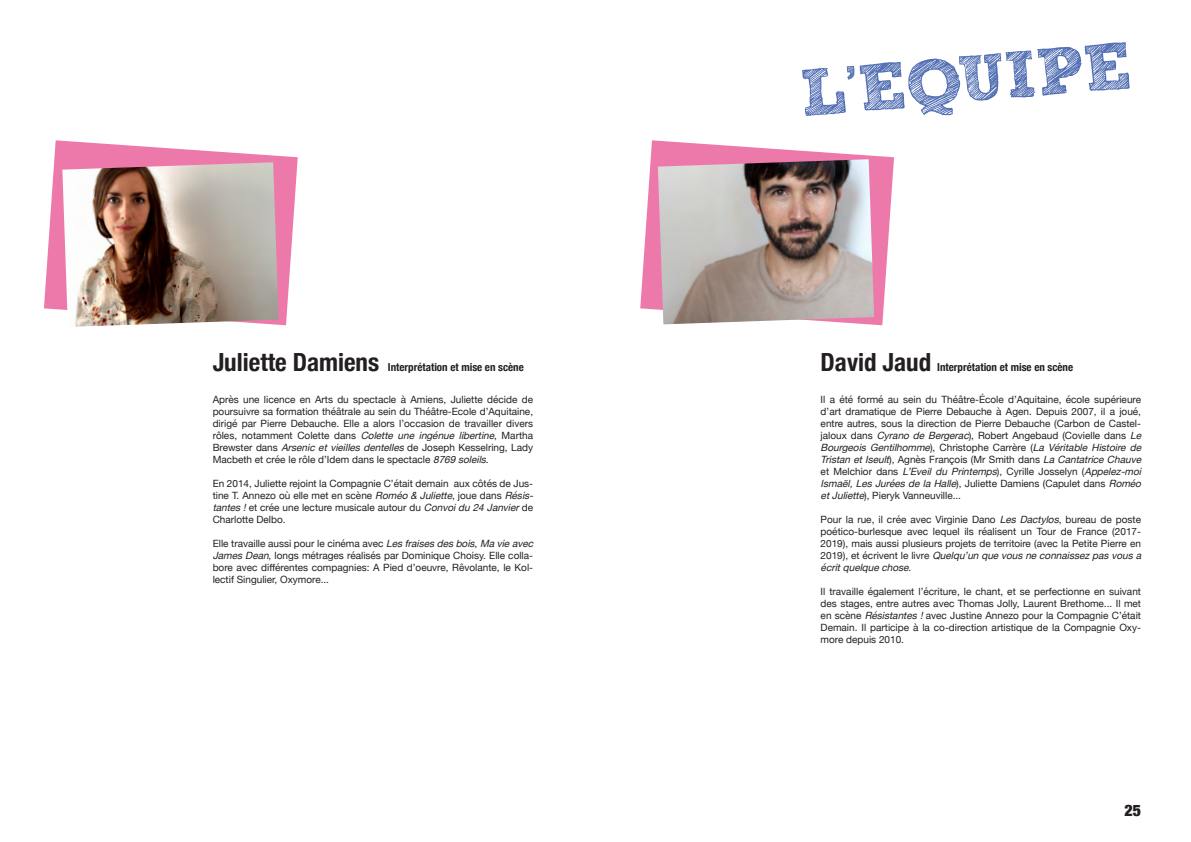
<style>
.page{position:relative;width:1191px;height:842px;background:#fff}
.page>*{position:absolute;margin:0;border:0;box-sizing:border-box;transform-origin:0 0}
.SUBRAYADO_SOMMAIRE{font:66px "Sketch Rockwell";color:#5370b4}
.t1{font:700 condensed 25px "Helvetica Neue";color:#231f20}
.t2{font:900 condensed 16px "Helvetica Neue";color:#231f20}
.t3{font:700 condensed 11px "Helvetica Neue";color:#231f20}
.t4{font:10px/12px "Helvetica Neue";color:#231f20}
.s1{font-style:italic}
</style>
<div class="page">
<svg style="left:44px;top:140px;width:254px;height:185px;fill:#ed79aa"></svg>
<img style="left:62px;top:162px;width:217px;height:165px">
<svg style="left:640px;top:140px;width:254px;height:185px;fill:#ed79aa"></svg>
<img style="left:658px;top:159px;width:216px;height:165px">
<p class="t1" style="left:213px;top:341px;width:168px">Juliette Damiens</p>
<p class="t3" style="left:388px;top:358px;width:137px">Interprétation et mise en scène</p>
<p class="t4" style="left:213px;top:394px;width:322px;text-align:justify">Après une licence en Arts du spectacle à Amiens, Juliette décide de poursuivre sa formation théâtrale au sein du Théâtre-Ecole d’Aquitaine, dirigé par Pierre Debauche. Elle a alors l’occasion de travailler divers rôles, notamment Colette dans <span class="s1">Colette une ingénue libertine</span>, Martha Brewster dans <span class="s1">Arsenicetvieillesdentelles</span>de Joseph Kesselring, Lady Macbeth et crée le rôle d’Idem dans le spectacle <span class="s1">8769soleils</span>.</p>
<p class="t4" style="left:213px;top:478px;width:325px">En 2014, Juliette rejoint la Compagnie C’était demain aux côtés de Jus&shy;tine T. Annezo où elle met en scène <span class="s1">Roméo&amp; Juliette</span>, joue dans <span class="s1">Résis&shy;tantes!</span>et crée une lecture musicale autour du <span class="s1">Convoidu24Janvier</span>de Charlotte Delbo.</p>
<p class="t4" style="left:213px;top:538px;width:325px">Elle travaille aussi pour le cinéma avec <span class="s1">Lesfraisesdesbois,Mavieavec JamesDean</span>, longs métrages réalisés par Dominique Choisy. Elle colla&shy;bore avec différentes compagnies: A Pied d’oeuvre, Rêvolante, le Kol&shy;lectif Singulier, Oxymore...</p>
<p class="SUBRAYADO_SOMMAIRE" style="left:797px;top:58px;width:333px;rotate:-5deg">L’EQUIPE</p>
<p class="t1" style="left:820px;top:341px;width:112px">David Jaud</p>
<p class="t3" style="left:937px;top:358px;width:137px">Interprétation et mise en scène</p>
<p class="t4" style="left:820px;top:394px;width:325px">Il a été formé au sein du Théâtre-École d’Aquitaine, école supérieure d’art dramatique de Pierre Debauche à Agen. Depuis 2007, il a joué, entre autres, sous la direction de Pierre Debauche (Carbon de Castel&shy;jaloux dans <span class="s1">Cyrano de Bergerac</span>), Robert Angebaud (Covielle dans <span class="s1">Le Bourgeois Gentilhomme</span>) , C h r i s t o p h e C a r r è r e ( <span class="s1">La Véritable Histoire de TristanetIseult</span>) , A g n è s F r a n ç o i s ( M r S m i t h d a n s <span class="s1">LaCantatriceChauve </span>et M e l c h i o r d a n s <span class="s1">L’Eveil du Printemps</span>) , Cy r i l l e J o s s e l y n (<span class="s1">Appelez-moi Ismaël,LesJuréesdelaHalle</span>) , J u l i ett e D a m i e n s (C a p u l et d a n s <span class="s1">Roméo etJuliette</span>), Pieryk Vanneuville...</p>
<p class="t4" style="left:820px;top:514px;width:325px">Pour la rue, il crée avec Virginie Dano <span class="s1">Les Dactylos</span>, bureau de poste poético-burlesque avec lequel ils réalisent un Tour de France (2017- 2019), mais aussi plusieurs projets de territoire (avec la Petite Pierre en 2 0 1 9 ) , et é c r i v e n t l e l i v re <span class="s1">Quelqu’unquevousneconnaissezpasvousa écritquelquechose</span>.</p>
<p class="t4" style="left:820px;top:586px;width:322px;text-align:justify">Il travaille également l’écriture, le chant, et se perfectionne en suivant des stages, entre autres avec Thomas Jolly, Laurent Brethome... Il met en scène <span class="s1">Résistantes!</span>avec Justine Annezo pour la Compagnie C’était Demain. Il participe à la co-direction artistique de la Compagnie Oxy&shy;more depuis 2010.</p>
<h3 class="t2" style="left:1124px;top:797px;width:18px">25</h3>
</div>
